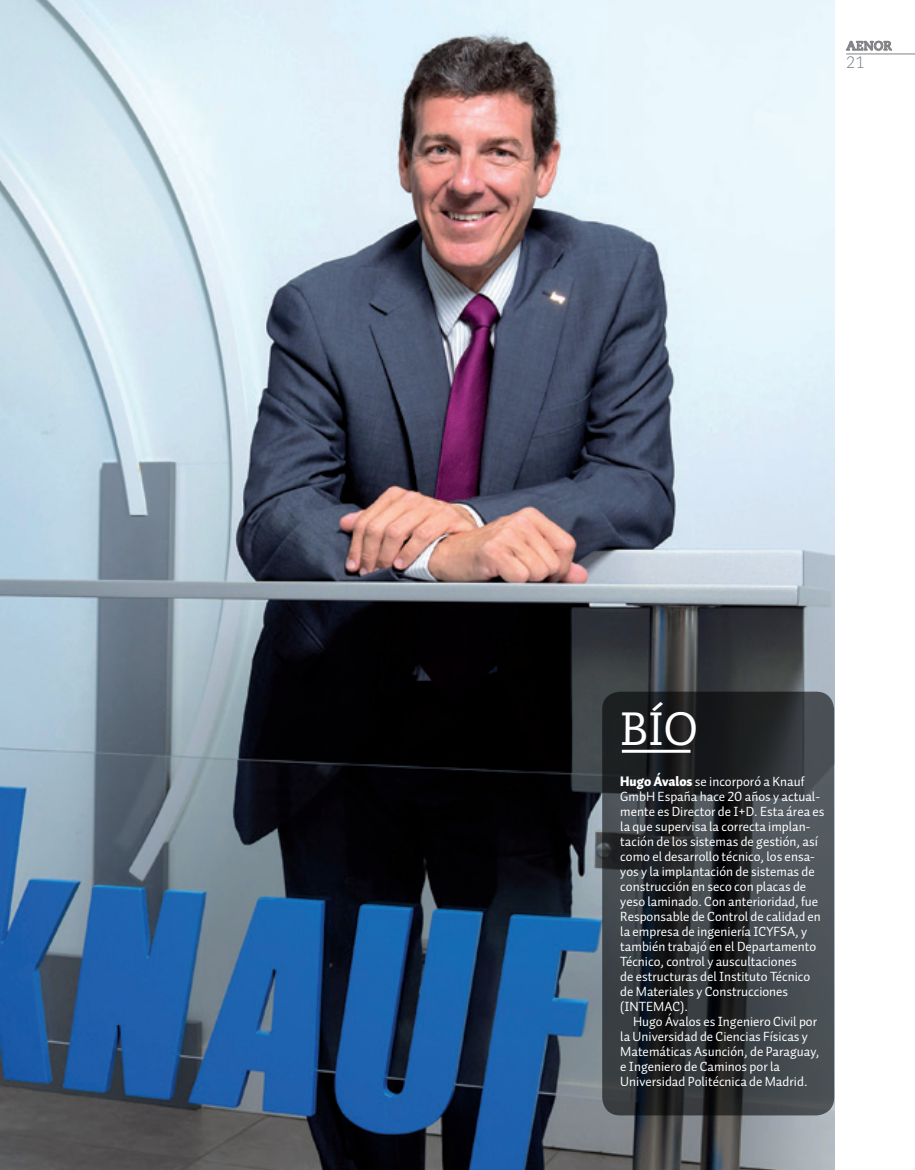
<style>
.page{position:relative;width:915px;height:1170px;background:#fff}
.page>*{position:absolute;margin:0;border:0;box-sizing:border-box;transform-origin:0 0}
.NOMBRE_ENTREVISTA{font:46.5px "Caecilia LT Std";color:#fff}
.t1{font:300 16.5px "Caecilia LT Std";color:#808285}
.BIOGRAFIA_TEXTO{font:13.5px/15px "Auto 1 Regular LF";color:#fff}
.t2{font:700 12.75px "Caecilia LT Std";color:#808285}
.s1{font-family:"Auto 1";font-weight:900}
</style>
<div class="page">
<svg style="left:846px;top:41px;width:45px;height:10px"></svg>
<hr style="left:846px;top:54px;width:68px;height:1px;background:#808285">
<img style="left:0;top:0;width:833px;height:1169px">
<svg style="left:602px;top:691px;width:231px;height:424px;background:#303438"></svg>
<div style="left:620px;top:699px;width:83px;height:54px;background:#231f20;opacity:.25"></div>
<hr style="left:621px;top:749px;width:69px;height:3px;background:#fff">
<p class="t2" style="left:846px;top:38px;width:47px">AENOR</p>
<p class="t1" style="left:846px;top:53px;width:20px">21</p>
<p class="NOMBRE_ENTREVISTA" style="left:620px;top:701px;width:79px">BÍO</p>
<p class="BIOGRAFIA_TEXTO" style="left:620px;top:773px;width:206px"><span class="s1">Hugo Ávalos</span> se incorporó a Knauf GmbH España hace 20 años y actual&shy;mente es Director de I+D. Esta área es la que supervisa la correcta implan&shy;tación de los sistemas de gestión, así como el desarrollo técnico, los ensa&shy;yos y la implantación de sistemas de construcción en seco con placas de yeso laminado. Con anterioridad, fue Responsable de Control de calidad en la empresa de ingeniería ICYFSA, y también trabajó en el Departamento Técnico, control y auscultaciones<br>de estructuras del Instituto Técnico de Materiales y Construcciones (INTEMAC).</p>
<p class="BIOGRAFIA_TEXTO" style="left:620px;top:1013px;width:200px;text-indent:13px">Hugo Ávalos es Ingeniero Civil por la Universidad de Ciencias Físicas y Matemáticas Asunción, de Paraguay, e Ingeniero de Caminos por la Universidad Politécnica de Madrid.</p>
</div>
